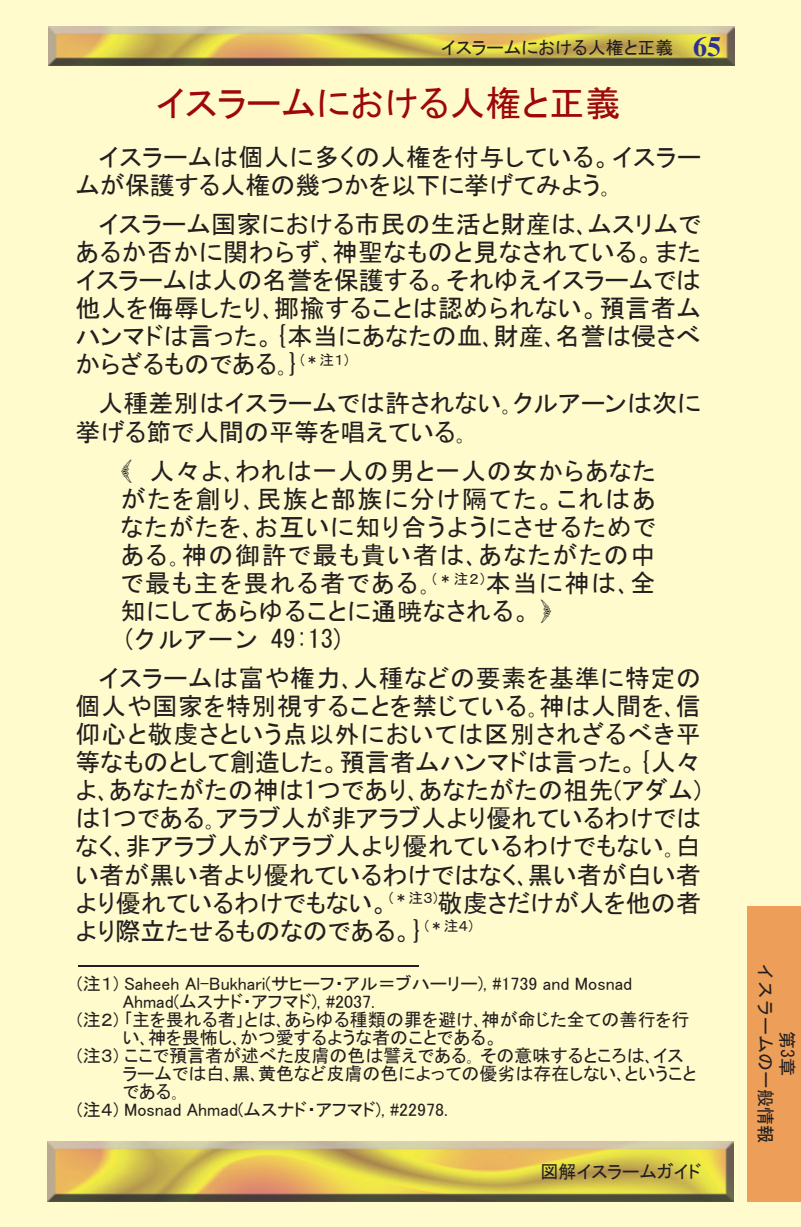
<style>
.page{position:relative;width:801px;height:1227px;background:#fff}
.page>*{position:absolute;margin:0;border:0;box-sizing:border-box;transform-origin:0 0}
.t1{font:36px "MS P Gothic";color:#9d070d}
.t2{font:700 28px "Times";color:#2e3092}
.t3{font:25px/28px "MS P Gothic";letter-spacing:.01em;color:#231f20;text-align:justify}
.t4{font:25px "MS Gothic";color:#231f20}
.t5{font:18px "MS P Gothic";color:#231f20}
.t6{font:18px/21.6px "MS Gothic";color:#231f20;text-align:center}
.s1{font-family:"MS Gothic"}
</style>
<div class="page">
<div style="left:0;top:0;width:801px;height:1226px;background:#fffbcc"></div>
<img style="left:48px;top:26px;width:686px;height:40px">
<img style="left:48px;top:1141px;width:686px;height:59px">
<div style="left:747px;top:905px;width:54px;height:295px;background:#ed9f59"></div>
<hr style="left:78px;top:965px;width:340px;height:1px;background:#231f20">
<img style="left:380px;top:986px;width:14px;height:1px">
<p class="t5" style="left:441px;top:38px;width:234px">イスラームにおける人権と正義</p>
<p class="t2" style="left:693px;top:30px;width:29px">65</p>
<h1 class="t1" style="left:155px;top:85px;width:467px">イスラームにおける人権と正義</h1>
<p class="t3" style="left:75px;top:143px;width:627px;text-indent:23px">イスラームは個人に多くの人権を付与している。イスラームが保護する人権の幾つかを以下に挙げてみよう｡</p>
<p class="t3" style="left:75px;top:210px;width:627px;text-indent:23px">イスラーム国家における市民の生活と財産は､ムスリムであるか否かに関わらず､神聖なものと見なされている。またイスラームは人の名誉を保護する。それゆえイスラームでは他人を侮辱したり､揶揄することは認められない。預言者ムハンマドは言った。<span class="s1">{</span>本当にあなたの血､財産､名誉は侵さべからざるものである｡<span class="s1">}</span><sup>(＊注１)</sup></p>
<p class="t3" style="left:75px;top:389px;width:627px;text-indent:23px">人種差別はイスラームでは許されない｡クルアーンは次に挙げる節で人間の平等を唱えている｡</p>
<p class="t3" style="left:121px;top:457px;width:536px;text-indent:29px">人々よ､われは一人の男と一人の女からあなたがたを創り､民族と部族に分け隔てた。これはあなたがたを､お互いに知り合うようにさせるためである｡神の御許で最も貴い者は､あなたがたの中で最も主を畏れる者である｡<sup>(＊注２)</sup>本当に神は､全知にしてあらゆることに通暁なされる。</p>
<p class="t4" style="left:121px;top:626px;width:226px">(クルアーン 49:13)</p>
<p class="t3" style="left:75px;top:664px;width:627px;text-indent:23px">イスラームは富や権力､人種などの要素を基準に特定の個人や国家を特別視することを禁じている｡神は人間を､信仰心と敬虔さという点以外においては区別されざるべき平等なものとして創造した。預言者ムハンマドは言った。<span class="s1">{</span>人々よ､あなたがたの神は<span class="s1">1</span>つであり､あなたがたの祖先(アダム)は<span class="s1">1</span>つである｡アラブ人が非アラブ人より優れているわけではなく､非アラブ人がアラブ人より優れているわけでもない｡白い者が黒い者より優れているわけではなく､黒い者が白い者より優れているわけでもない。<sup>(＊注３)</sup>敬虔さだけが人を他の者より際立たせるものなのである。<span class="s1">}</span><sup>(＊注４)</sup></p>
<p class="t5" style="left:77px;top:974px;width:556px">(注１) Saheeh Al-Bukhari(サヒーフ・アル＝ブハーリー), #1739 and Mosnad</p>
<p class="t5" style="left:123px;top:992px;width:254px">Ahmad(ムスナド・アフマド), #2037.</p>
<p class="t5" style="left:77px;top:1010px;width:614px">(注２) ｢主を畏れる者｣とは､あらゆる種類の罪を避け､神が命じた全ての善行を行</p>
<p class="t5" style="left:123px;top:1028px;width:377px">い､神を畏怖し､かつ愛するような者のことである。</p>
<p class="t5" style="left:77px;top:1046px;width:608px">(注３) ここで預言者が述べた皮膚の色は譬えである｡ その意味するところは､イス</p>
<p class="t5" style="left:123px;top:1064px;width:575px">ラームでは白､黒､黄色など皮膚の色によっての優劣は存在しない､ということ</p>
<p class="t5" style="left:123px;top:1082px;width:58px">である｡</p>
<p class="t5" style="left:77px;top:1100px;width:372px">(注４) Mosnad Ahmad(ムスナド・アフマド), #22978.</p>
<p class="t5" style="left:541px;top:1161px;width:162px">図解イスラームガイド</p>
<p class="t6" style="left:798px;top:962px;width:181px;rotate:90deg">第3章<br>イスラームの一般情報</p>
</div>
